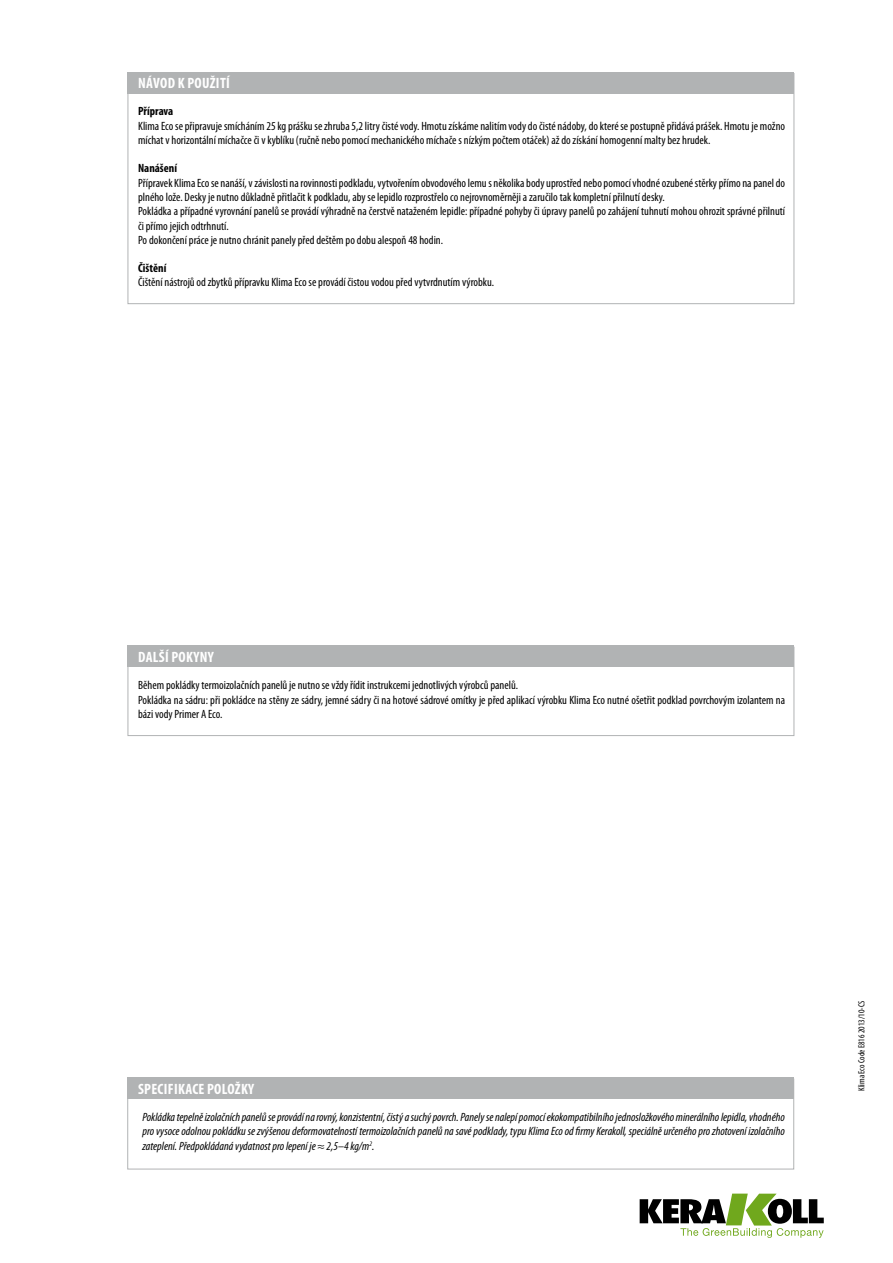
<style>
.page{position:relative;width:893px;height:1263px;background:#fff}
.page>*{position:absolute;margin:0;border:0;box-sizing:border-box;transform-origin:0 0}
.t1{font:700 condensed 15px "Myriad Pro";letter-spacing:.02em;color:#fff}
.t2{font:condensed 12px/14.4px "Myriad Pro";color:#000}
.t3{font:italic condensed 12px/14.4px "Myriad Pro";color:#000;text-align:justify}
.t4{font:700 condensed 12px "Myriad Pro";color:#000}
.t5{font:condensed 9px "Myriad Pro";color:#000}
</style>
<div class="page">
<svg style="left:640px;top:1193px;width:184px;height:45px"></svg>
<div style="left:128px;top:72px;width:666px;height:21px;background:#b1b3b4"></div>
<div style="left:128px;top:647px;width:666px;height:89px;border:1px solid #b1b3b4"></div>
<div style="left:128px;top:645px;width:666px;height:22px;background:#b1b3b4"></div>
<div style="left:127px;top:1079px;width:667px;height:90px;border:1px solid #b1b3b4"></div>
<div style="left:127px;top:1077px;width:667px;height:22px;background:#b1b3b4"></div>
<p class="t1" style="left:138px;top:75px;width:93px">NÁVOD K POUŽITÍ</p>
<p class="t4" style="left:138px;top:105px;width:37px">Příprava</p>
<p class="t2" style="left:138px;top:119px;width:648px">Klima Eco se připravuje smícháním 25 kg prášku se zhruba 5,2 litry čisté vody. Hmotu získáme nalitím vody do čisté nádoby, do které se postupně přidává prášek. Hmotu je možno míchat v horizontální míchačce či v kyblíku (ručně nebo pomocí mechanického míchače s nízkým počtem otáček) až do získání homogenní malty bez hrudek.</p>
<p class="t4" style="left:138px;top:162px;width:40px">Nanášení</p>
<p class="t2" style="left:138px;top:176px;width:648px">Přípravek Klima Eco se nanáší, v závislosti na rovinnosti podkladu, vytvořením obvodového lemu s několika body uprostřed nebo pomocí vhodné ozubené stěrky přímo na panel do plného lože. Desky je nutno důkladně přitlačit k podkladu, aby se lepidlo rozprostřelo co nejrovnoměrněji a zaručilo tak kompletní přilnutí desky.<br>Pokládka a případné vyrovnání panelů se provádí výhradně na čerstvě nataženém lepidle: případné pohyby či úpravy panelů po zahájení tuhnutí mohou ohrozit správné přilnutí či přímo jejich odtrhnutí.<br>Po dokončení práce je nutno chránit panely před deštěm po dobu alespoň 48 hodin.</p>
<p class="t4" style="left:138px;top:261px;width:30px">Čištění</p>
<p class="t2" style="left:138px;top:276px;width:357px">Čištění nástrojů od zbytků přípravku Klima Eco se provádí čistou vodou před vytvrdnutím výrobku.</p>
<p class="t1" style="left:138px;top:649px;width:77px">DALŠÍ POKYNY</p>
<p class="t2" style="left:138px;top:678px;width:649px">Během pokládky termoizolačních panelů je nutno se vždy řídit instrukcemi jednotlivých výrobců panelů.<br>Pokládka na sádru: při pokládce na stěny ze sádry, jemné sádry či na hotové sádrové omítky je před aplikací výrobku Klima Eco nutné ošetřit podklad povrchovým izolantem na bázi vody Primer A Eco.</p>
<p class="t1" style="left:138px;top:1081px;width:118px">SPECIFIKACE POLOŽKY</p>
<p class="t3" style="left:142px;top:1110px;width:644px">Pokládka tepelně izolačních panelů se provádí na rovný, konzistentní, čistý a suchý povrch. Panely se nalepí pomocí ekokompatibilního jednosložkového minerálního lepidla, vhodného pro vysoce odolnou pokládku se zvýšenou deformovatelností termoizolačních panelů na savé podklady, typu Klima Eco od firmy Kerakoll, speciálně určeného pro zhotovení izolačního zateplení. Předpokládaná vydatnost pro lepení je ≈ 2,5–4 kg/m<sup>2</sup>.</p>
<p class="t5" style="left:856px;top:1091px;width:92px;rotate:-90deg">Klima Eco Code E816 2013/10-CS</p>
</div>
